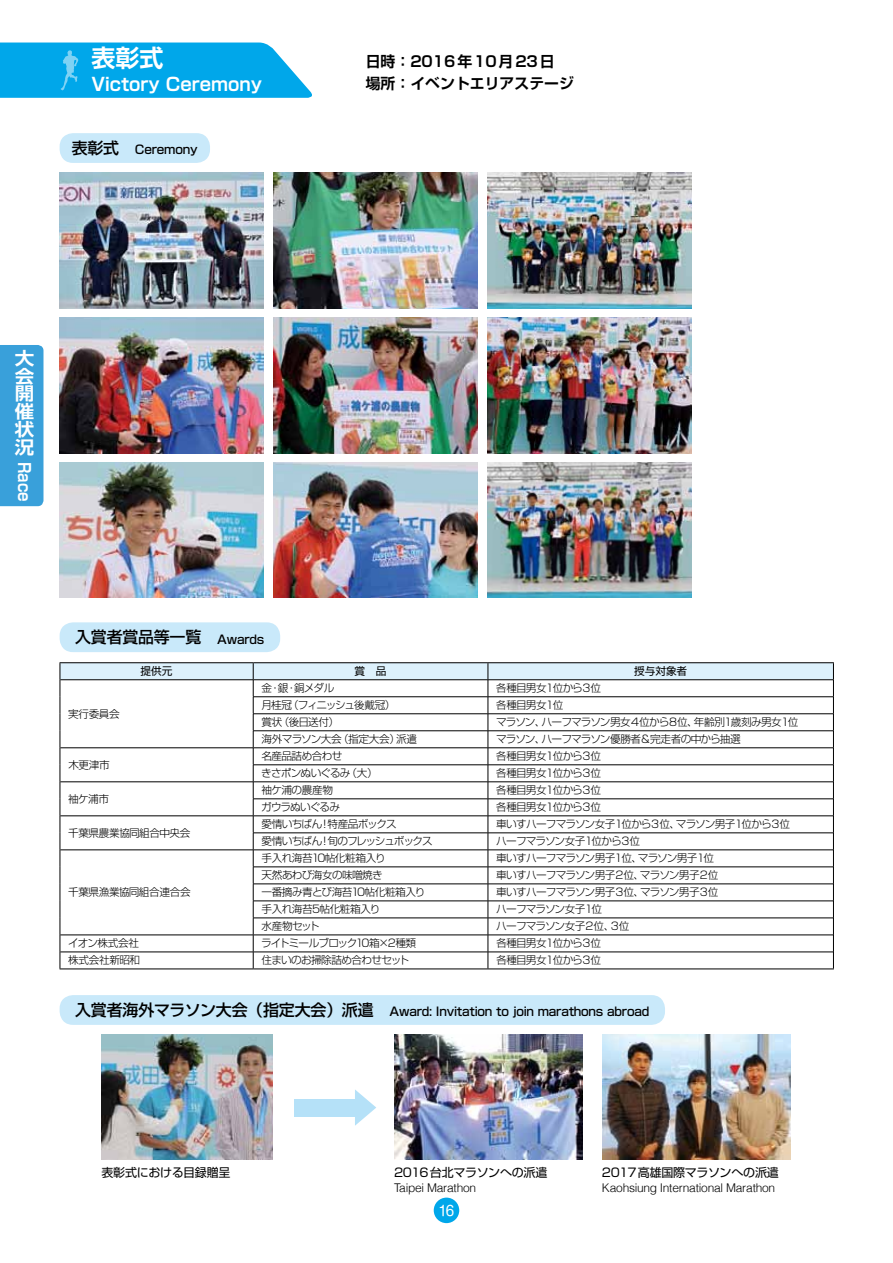
<style>
.page{position:relative;width:893px;height:1263px;background:#fff}
.page>*{position:absolute;margin:0;border:0;box-sizing:border-box;transform-origin:0 0}
.t1{font:700 24px "Shin Go Pro De";color:#fff}
.t2{font:700 18px "Shin Go Pro De";color:#fff}
.t3{font:700 17.7px/17.7px "Shin Go Pro De";color:#fff;text-align:justify;scale:1.1 1}
.t4{font:700 16.5px "Shin Go Pro De";color:#fff;scale:.91 1}
.t5{font:500 15.9px "Shin Go Pro";letter-spacing:-.01em;color:#000}
.t6{font:700 14.85px/21.9px "Shin Go Pro De";color:#000}
.t7{font:13.8px "Shin M Go Pro";color:#fff}
.t8{font:500 12px "Shin Go Pro";letter-spacing:-.02em;color:#000}
.t9{font:300 12px "Helvetica";letter-spacing:-.02em;color:#000}
.t10{font:12px "Shin Go Pro";letter-spacing:-.025em;color:#000}
.t11{font:300 10.65px "Shin Go Pr 5";letter-spacing:-.07em;color:#000}
.t12{font:300 10.65px "Shin Go Pr 5";letter-spacing:-.1em;color:#000}
.t13{font:300 10.65px "Shin Go Pr 5";letter-spacing:-.095em;color:#000}
.t14{font:300 10.65px "Shin Go Pr 5";letter-spacing:-.045em;color:#000}
.t15{font:300 10.65px "Shin Go Pr 5";letter-spacing:-.04em;color:#000}
.t16{font:300 10.65px "Shin Go Pr 5";letter-spacing:-.105em;color:#000}
.t17{font:10.65px "Shin Go Pr 5";color:#000}
.t18{font:300 10.65px "Shin Go Pr 5";letter-spacing:-.09em;color:#000}
.t19{font:300 10.65px "Shin Go Pr 5";letter-spacing:-.035em;color:#000}
.s1{font-size:15.9px}
.s2{font-size:12px}
</style>
<div class="page">
<svg style="left:0;top:43px;width:312px;height:55px;background:#12adeb"></svg>
<div style="left:60px;top:133px;width:150px;height:30px;background:#c9e9fa;border-radius:13px"></div>
<img style="left:60px;top:317px;width:204px;height:136px">
<img style="left:60px;top:462px;width:204px;height:136px">
<img style="left:273px;top:317px;width:205px;height:136px">
<img style="left:273px;top:462px;width:205px;height:136px">
<img style="left:487px;top:317px;width:204px;height:136px">
<img style="left:487px;top:462px;width:204px;height:136px">
<img style="left:487px;top:173px;width:204px;height:136px">
<hr style="left:60px;top:662px;width:193px;height:1px;background:#000">
<hr style="left:253px;top:662px;width:235px;height:1px;background:#000">
<hr style="left:488px;top:662px;width:346px;height:1px;background:#000">
<svg style="left:60px;top:663px;width:774px;height:305px"></svg>
<hr style="left:60px;top:968px;width:193px;height:1px;background:#000">
<hr style="left:253px;top:968px;width:235px;height:1px;background:#000">
<hr style="left:488px;top:968px;width:346px;height:1px;background:#000">
<div style="left:60px;top:622px;width:220px;height:30px;background:#c9e9fa;border-radius:13px"></div>
<div style="left:60px;top:995px;width:605px;height:30px;background:#c9e9fa;border-radius:13px"></div>
<img style="left:60px;top:173px;width:204px;height:135px">
<img style="left:273px;top:173px;width:205px;height:135px">
<div style="left:294px;top:1099px;width:69px;height:17px;background:#b5e1f8"></div>
<svg style="left:355px;top:1089px;width:21px;height:37px"></svg>
<img style="left:102px;top:1034px;width:171px;height:125px">
<img style="left:394px;top:1034px;width:189px;height:125px">
<img style="left:602px;top:1034px;width:188px;height:125px">
<div style="left:0;top:345px;width:43px;height:161px;background:#39a0da"></div>
<div style="left:434px;top:1197px;width:25px;height:26px;background:#00a7ea;border-radius:50%"></div>
<h1 class="t1" style="left:91px;top:39px;width:73px">表彰式</h1>
<h2 class="t2" style="left:91px;top:69px;width:172px">Victory Ceremony</h2>
<p class="t8" style="left:72px;top:140px;width:127px"><span class="s1">表彰式　</span>Ceremony</p>
<h3 class="t6" style="left:366px;top:49px;width:220px">日時：2016年10月23日　　場所：イベントエリアステージ</h3>
<h3 class="t3" style="left:15px;top:347px;width:19px">大会開催状況</h3>
<h3 class="t4" style="left:38px;top:462px;width:45px;rotate:90deg">Race</h3>
<h3 class="t5" style="left:75px;top:624px;width:191px">入賞者賞品等一覧　<span class="s2">Awards</span></h3>
<p class="t11" style="left:68px;top:705px;width:53px">実行委員会</p>
<p class="t11" style="left:68px;top:756px;width:43px">木更津市</p>
<p class="t11" style="left:68px;top:790px;width:42px">袖ケ浦市</p>
<p class="t17" style="left:141px;top:662px;width:33px">提供元</p>
<p class="t17" style="left:355px;top:662px;width:33px">賞　品</p>
<p class="t17" style="left:634px;top:662px;width:55px">授与対象者</p>
<p class="t11" style="left:262px;top:679px;width:74px">金・銀・銅メダル</p>
<p class="t12" style="left:496px;top:679px;width:106px">各種目男女１位から３位</p>
<p class="t12" style="left:261px;top:696px;width:135px">月桂冠（フィニッシュ後戴冠）</p>
<p class="t18" style="left:496px;top:696px;width:68px">各種目男女１位</p>
<p class="t11" style="left:262px;top:713px;width:79px">賞状（後日送付）</p>
<p class="t11" style="left:496px;top:713px;width:304px">マラソン、ハーフマラソン男女４位から８位、年齢別１歳刻み男女１位</p>
<p class="t15" style="left:261px;top:730px;width:157px">海外マラソン大会（指定大会）派遣</p>
<p class="t11" style="left:496px;top:730px;width:246px">マラソン、ハーフマラソン優勝者＆完走者の中から抽選</p>
<p class="t11" style="left:262px;top:747px;width:82px">名産品詰め合わせ</p>
<p class="t12" style="left:496px;top:747px;width:117px">各種目男女１位から３位　</p>
<p class="t11" style="left:261px;top:764px;width:118px">きさポンぬいぐるみ（大）</p>
<p class="t12" style="left:496px;top:764px;width:106px">各種目男女１位から３位</p>
<p class="t14" style="left:262px;top:781px;width:73px">袖ケ浦の農産物</p>
<p class="t12" style="left:496px;top:781px;width:106px">各種目男女１位から３位</p>
<p class="t11" style="left:261px;top:798px;width:80px">ガウラぬいぐるみ</p>
<p class="t12" style="left:496px;top:798px;width:106px">各種目男女１位から３位</p>
<p class="t15" style="left:68px;top:824px;width:124px">千葉県農業協同組合中央会</p>
<p class="t15" style="left:68px;top:884px;width:124px">千葉県漁業協同組合連合会</p>
<p class="t11" style="left:262px;top:815px;width:137px">愛情いちばん！特産品ボックス</p>
<p class="t13" style="left:496px;top:815px;width:295px">車いすハーフマラソン女子１位から３位、マラソン男子１位から３位</p>
<p class="t13" style="left:262px;top:832px;width:173px">愛情いちばん！旬のフレッシュボックス</p>
<p class="t13" style="left:496px;top:832px;width:145px">ハーフマラソン女子１位から３位</p>
<p class="t14" style="left:261px;top:850px;width:126px">手入れ海苔10帖化粧箱入り</p>
<p class="t11" style="left:496px;top:850px;width:219px">車いすハーフマラソン男子１位、マラソン男子１位</p>
<p class="t11" style="left:262px;top:867px;width:123px">天然あわび海女の味噌焼き</p>
<p class="t11" style="left:496px;top:867px;width:224px">車いすハーフマラソン男子２位、マラソン男子２位</p>
<p class="t14" style="left:261px;top:884px;width:166px">一番摘み青とび海苔10帖化粧箱入り</p>
<p class="t11" style="left:496px;top:884px;width:224px">車いすハーフマラソン男子３位、マラソン男子３位</p>
<p class="t14" style="left:261px;top:901px;width:120px">手入れ海苔5帖化粧箱入り</p>
<p class="t11" style="left:496px;top:901px;width:107px">ハーフマラソン女子１位</p>
<p class="t11" style="left:262px;top:918px;width:60px">水産物セット</p>
<p class="t11" style="left:496px;top:918px;width:135px">ハーフマラソン女子２位、３位</p>
<p class="t15" style="left:68px;top:935px;width:72px">イオン株式会社</p>
<p class="t11" style="left:261px;top:935px;width:156px">ライトミールブロック10箱×2種類</p>
<p class="t16" style="left:496px;top:935px;width:106px">各種目男女１位から３位</p>
<p class="t19" style="left:68px;top:952px;width:73px">株式会社新昭和</p>
<p class="t11" style="left:262px;top:952px;width:149px">住まいのお掃除詰め合わせセット</p>
<p class="t16" style="left:496px;top:952px;width:106px">各種目男女１位から３位</p>
<p class="t8" style="left:75px;top:1002px;width:576px"><span class="s1">入賞者海外マラソン大会（指定大会）派遣　</span>Award: Invitation to join marathons abroad</p>
<p class="t10" style="left:101px;top:1162px;width:130px">表彰式における目録贈呈</p>
<p class="t10" style="left:394px;top:1162px;width:155px">2016台北マラソンへの派遣</p>
<p class="t9" style="left:394px;top:1178px;width:84px">Taipei Marathon</p>
<p class="t7" style="left:439px;top:1199px;width:17px">16</p>
<p class="t10" style="left:602px;top:1162px;width:178px">2017高雄国際マラソンへの派遣</p>
<p class="t9" style="left:602px;top:1178px;width:175px">Kaohsiung International Marathon</p>
</div>
